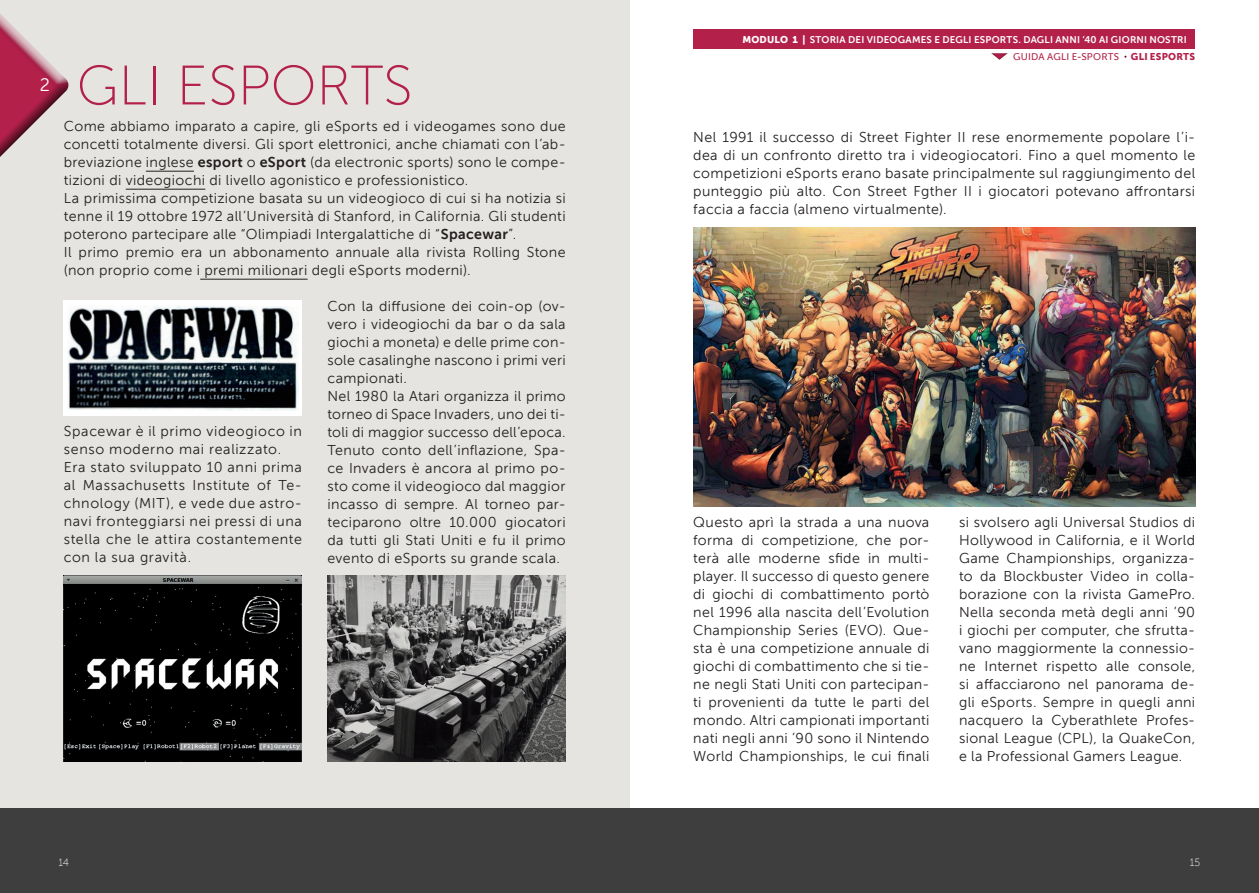
<style>
.page{position:relative;width:1259px;height:893px;background:#fff}
.page>*{position:absolute;margin:0;border:0;box-sizing:border-box;transform-origin:0 0}
.t1{font:55.5px "Museo Sans 100";color:#b3214b}
.t2{font:18px "Museo Sans 300";color:#fff}
.t3{font:14.25px/18px "Museo Sans 300";letter-spacing:.025em;color:#231f20;text-align:justify}
.t4{font:14.25px/18px "Museo Sans 300";letter-spacing:.045em;color:#231f20}
.t5{font:10.5px "Museo Sans 100";color:#fff}
.t6{font:9.75px "Museo Sans 700";letter-spacing:.02em;color:#fff}
.t7{font:9.75px "Museo Sans 500";letter-spacing:.025em;color:#b3214b}
.s1{font-family:"Museo Sans 700"}
.s2{font-family:"Museo Sans 900"}
</style>
<div class="page">
<div style="left:0;top:0;width:629px;height:893px;background:#e5e4e0"></div>
<img style="left:327px;top:575px;width:239px;height:186px">
<img style="left:64px;top:585px;width:238px;height:176px">
<div style="left:64px;top:300px;width:238px;height:116px;background:#fff"></div>
<img style="left:68px;top:306px;width:231px;height:105px">
<hr style="left:146px;top:171px;width:48px;height:1px;background:#231f20">
<hr style="left:126px;top:189px;width:79px;height:1px;background:#231f20">
<hr style="left:200px;top:279px;width:107px;height:1px;background:#231f20">
<svg style="left:0;top:14px;width:69px;height:143px"></svg>
<img style="left:693px;top:227px;width:502px;height:280px">
<div style="left:990px;top:52px;width:19px;height:10px;background:#231f20;opacity:.4"></div>
<div style="left:693px;top:30px;width:502px;height:19px;background:#b3214b"></div>
<svg style="left:64px;top:575px;width:238px;height:10px;background:#7a7c7b"></svg>
<div style="left:0;top:808px;width:1259px;height:85px;background:#3e3e3f"></div>
<p class="t2" style="left:40px;top:75px;width:12px">2</p>
<h1 class="t1" style="left:77px;top:56px;width:337px">GLI ESPORTS</h1>
<p class="t3" style="left:64px;top:117px;width:503px;text-align:left">Come abbiamo imparato a capire, gli eSports ed i videogames sono due concetti totalmente diversi. Gli sport elettronici, anche chiamati con l’ab&shy;breviazione inglese <span class="s1">esport</span> o <span class="s1">eSport</span> (da electronic sports) sono le compe&shy;tizioni di videogiochi di livello agonistico e professionistico.<br>La primissima competizione basata su un videogioco di cui si ha notizia si tenne il 19 ottobre 1972 all’Università di Stanford, in California. Gli studenti poterono partecipare alle “Olimpiadi Intergalattiche di “<span class="s1">Spacewar</span>”.<br>Il primo premio era un abbonamento annuale alla rivista Rolling Stone (non proprio come i premi milionari degli eSports moderni).</p>
<p class="t4" style="left:64px;top:423px;width:240px">Spacewar è il primo videogioco in senso moderno mai realizzato.<br>Era stato sviluppato 10 anni prima al Massachusetts Institute of Te&shy;chnology (MIT), e vede due astro&shy;navi fronteggiarsi nei pressi di una stella che le attira costantemente con la sua gravità.</p>
<p class="t3" style="left:327px;top:297px;width:240px;text-align:left">Con la diffusione dei coin-op (ov&shy;vero i videogiochi da bar o da sala giochi a moneta) e delle prime con&shy;sole casalinghe nascono i primi veri campionati.<br>Nel 1980 la Atari organizza il primo torneo di Space Invaders, uno dei ti&shy;toli di maggior successo dell’epoca.<br>Tenuto conto dell’inflazione, Spa&shy;ce Invaders è ancora al primo po&shy;sto come il videogioco dal maggior incasso di sempre. Al torneo par&shy;teciparono oltre 10.000 giocatori da tutti gli Stati Uniti e fu il primo evento di eSports su grande scala.</p>
<p class="t6" style="left:742px;top:34px;width:446px"><span class="s2">MODULO 1 |</span> STORIA DEI VIDEOGAMES E DEGLI ESPORTS. DAGLI ANNI ‘40 AI GIORNI NOSTRI</p>
<p class="t7" style="left:1013px;top:51px;width:183px">GUIDA AGLI E-SPORTS <span class="s2">GLI ESPORTS</span></p>
<p class="t3" style="left:693px;top:128px;width:503px">Nel 1991 il successo di Street Fighter II rese enormemente popolare l’i&shy;dea di un confronto diretto tra i videogiocatori. Fino a quel momento le competizioni eSports erano basate principalmente sul raggiungimento del punteggio più alto. Con Street Fgther II i giocatori potevano affrontarsi faccia a faccia (almeno virtualmente).</p>
<p class="t3" style="left:693px;top:513px;width:238px">Questo aprì la strada a una nuova forma di competizione, che por&shy;terà alle moderne sfide in multi&shy;player. Il successo di questo genere di giochi di combattimento portò nel 1996 alla nascita dell’Evolution Championship Series (EVO). Que&shy;sta è una competizione annuale di giochi di combattimento che si tie&shy;ne negli Stati Uniti con partecipan&shy;ti provenienti da tutte le parti del mondo. Altri campionati importanti nati negli anni ’90 sono il Nintendo World Championships, le cui finali</p>
<p class="t3" style="left:959px;top:513px;width:238px">si svolsero agli Universal Studios di Hollywood in California, e il World Game Championships, organizza&shy;to da Blockbuster Video in colla&shy;borazione con la rivista GamePro.<br>Nella seconda metà degli anni ’90 i giochi per computer, che sfrutta&shy;vano maggiormente la connessio&shy;ne Internet rispetto alle console, si affacciarono nel panorama de&shy;gli eSports. Sempre in quegli anni nacquero la Cyberathlete Profes&shy;sional League (CPL), la QuakeCon, e la Professional Gamers League.</p>
<p class="t5" style="left:58px;top:857px;width:12px">14</p>
<p class="t5" style="left:1190px;top:857px;width:12px">15</p>
</div>
